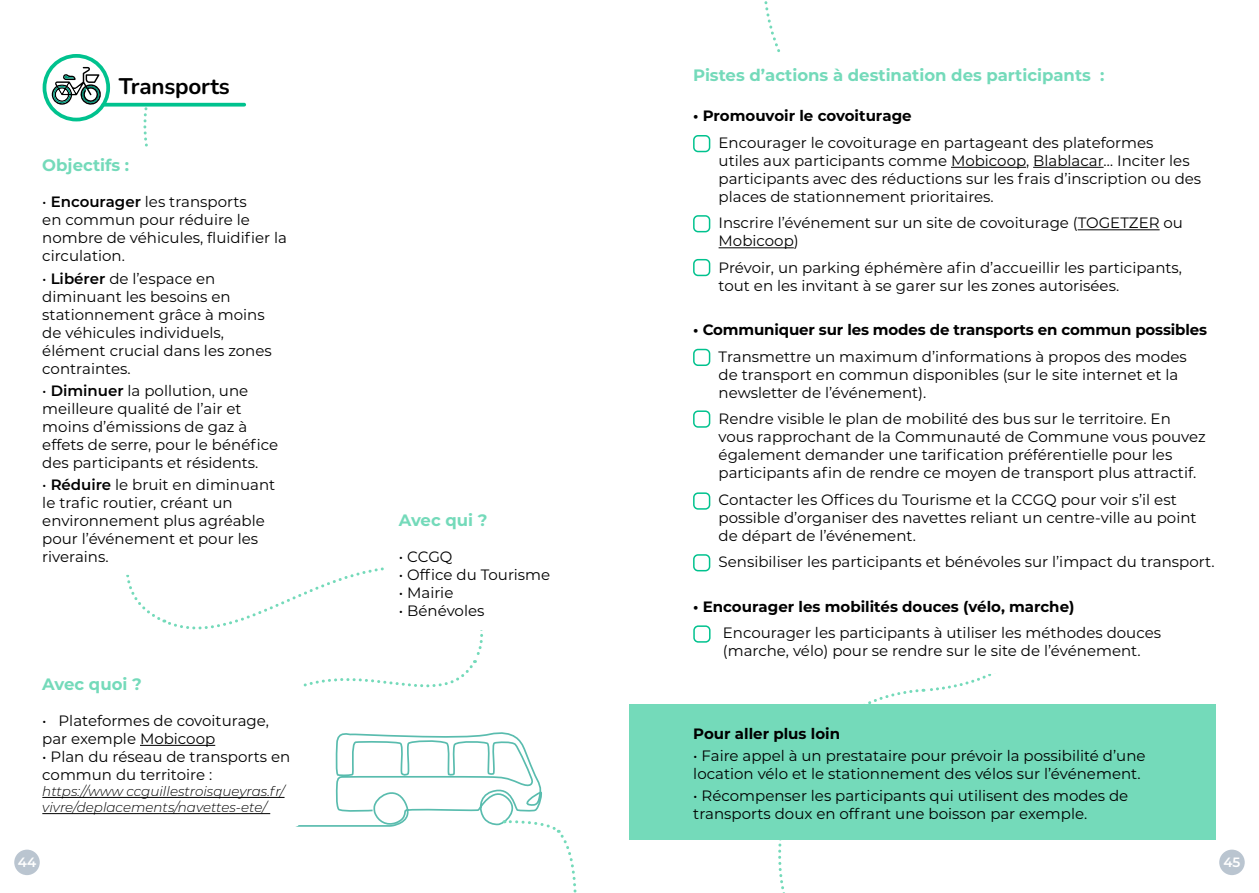
<style>
.page{position:relative;width:1259px;height:893px;background:#fff}
.page>*{position:absolute;margin:0;border:0;box-sizing:border-box;transform-origin:0 0}
.t1{font:700 22.5px "Nunito";letter-spacing:-.01em;color:#000}
.t2{font:700 16.5px "Montserrat";color:#74daba}
.t3{font:15px/18px "Montserrat";color:#000}
.t4{font:700 15px "Montserrat";letter-spacing:-.005em;color:#000}
.t5{font:italic 300 13.5px/16.2px "Montserrat";color:#000}
.t6{font:600 13.5px "Montserrat";color:#fff}
.s1{font-weight:600}
</style>
<div class="page">
<div style="left:1219px;top:850px;width:25px;height:25px;background:#bac5d0;border-radius:50%"></div>
<div style="left:14px;top:850px;width:26px;height:25px;background:#bac5d0;border-radius:50%"></div>
<hr style="left:140px;top:745px;width:75px;height:1px;background:#000">
<hr style="left:42px;top:797px;width:242px;height:1px;background:#000">
<hr style="left:42px;top:813px;width:228px;height:1px;background:#000">
<svg style="left:225px;top:732px;width:352px;height:161px"></svg>
<div style="left:43px;top:54px;width:67px;height:67px;border:4px solid #00c28e;border-radius:50%"></div>
<svg style="left:52px;top:67px;width:431px;height:621px"></svg>
<svg style="left:753px;top:674px;width:297px;height:219px"></svg>
<hr style="left:951px;top:167px;width:75px;height:1px;background:#000">
<hr style="left:1033px;top:167px;width:70px;height:1px;background:#000">
<hr style="left:1077px;top:229px;width:82px;height:1px;background:#000">
<hr style="left:718px;top:247px;width:76px;height:1px;background:#000">
<div style="left:629px;top:704px;width:587px;height:135px;background:#74daba"></div>
<div style="left:693px;top:135px;width:17px;height:17px;border:2px solid #00c28e;border-radius:4px"></div>
<div style="left:693px;top:215px;width:17px;height:17px;border:2px solid #00c28e;border-radius:4px"></div>
<div style="left:693px;top:259px;width:17px;height:17px;border:2px solid #00c28e;border-radius:4px"></div>
<div style="left:693px;top:349px;width:17px;height:17px;border:2px solid #00c28e;border-radius:4px"></div>
<div style="left:693px;top:410px;width:17px;height:18px;border:2px solid #00c28e;border-radius:4px"></div>
<div style="left:693px;top:492px;width:17px;height:18px;border:2px solid #00c28e;border-radius:4px"></div>
<div style="left:693px;top:625px;width:17px;height:18px;border:2px solid #00c28e;border-radius:4px"></div>
<div style="left:693px;top:554px;width:17px;height:17px;border:2px solid #00c28e;border-radius:4px"></div>
<h1 class="t1" style="left:119px;top:70px;width:112px">Transports</h1>
<p class="t2" style="left:42px;top:154px;width:88px">Objectifs :</p>
<p class="t3" style="left:42px;top:192px;width:246px">• <span class="s1">Encourager</span> les transports<br>en commun pour réduire le nombre de véhicules, fluidifier la circulation.</p>
<p class="t3" style="left:42px;top:269px;width:231px">• <span class="s1">Libérer</span> de l’espace en diminuant les besoins en stationnement grâce à moins de véhicules individuels, élément crucial dans les zones contraintes.</p>
<p class="t3" style="left:42px;top:381px;width:237px">• <span class="s1">Diminuer</span> la pollution, une meilleure qualité de l’air et moins d’émissions de gaz à effets de serre, pour le bénéfice des participants et résidents.</p>
<p class="t3" style="left:42px;top:475px;width:234px">• <span class="s1">Réduire</span> le bruit en diminuant le trafic routier, créant un environnement plus agréable pour l’événement et pour les riverains.</p>
<p class="t2" style="left:42px;top:672px;width:101px">Avec quoi ?</p>
<p class="t3" style="left:42px;top:711px;width:228px">• Plateformes de covoiturage, par exemple Mobicoop</p>
<p class="t3" style="left:42px;top:747px;width:249px">• Plan du réseau de transports en commun du territoire :</p>
<p class="t5" style="left:42px;top:783px;width:244px">https://www ccguillestroisqueyras.fr/ vivre/deplacements/navettes-ete/</p>
<p class="t2" style="left:399px;top:508px;width:90px">Avec qui ?</p>
<p class="t3" style="left:399px;top:547px;width:55px">• CCGQ</p>
<p class="t3" style="left:399px;top:565px;width:153px">• Office du Tourisme</p>
<p class="t3" style="left:399px;top:583px;width:56px">• Mairie</p>
<p class="t3" style="left:399px;top:601px;width:87px">• Bénévoles</p>
<p class="t2" style="left:693px;top:63px;width:413px">Pistes d’actions à destination des participants :</p>
<p class="t4" style="left:693px;top:105px;width:220px">• Promouvoir le covoiturage</p>
<p class="t3" style="left:718px;top:133px;width:484px">Encourager le covoiturage en partageant des plateformes<br>utiles aux participants comme Mobicoop, Blablacar… Inciter les participants avec des réductions sur les frais d’inscription ou des places de stationnement prioritaires.</p>
<p class="t3" style="left:718px;top:213px;width:466px">Inscrire l’événement sur un site de covoiturage (TOGETZER ou<br>Mobicoop)</p>
<p class="t3" style="left:718px;top:258px;width:465px">Prévoir, un parking éphémère afin d’accueillir les participants, tout en les invitant à se garer sur les zones autorisées.</p>
<p class="t4" style="left:693px;top:319px;width:515px">• Communiquer sur les modes de transports en commun possibles</p>
<p class="t3" style="left:718px;top:347px;width:470px">Transmettre un maximum d’informations à propos des modes de transport en commun disponibles (sur le site internet et la newsletter de l’événement).</p>
<p class="t3" style="left:718px;top:409px;width:489px">Rendre visible le plan de mobilité des bus sur le territoire. En vous rapprochant de la Communauté de Commune vous pouvez également demander une tarification préférentielle pour les participants afin de rendre ce moyen de transport plus attractif.</p>
<p class="t3" style="left:718px;top:490px;width:479px">Contacter les Offices du Tourisme et la CCGQ pour voir s’il est possible d’organiser des navettes reliant un centre-ville au point de départ de l’événement.</p>
<p class="t3" style="left:718px;top:552px;width:497px">Sensibiliser les participants et bénévoles sur l’impact du transport.</p>
<p class="t4" style="left:693px;top:596px;width:383px">• Encourager les mobilités douces (vélo, marche)</p>
<p class="t3" style="left:723px;top:623px;width:440px">Encourager les participants à utiliser les méthodes douces (marche, vélo) pour se rendre sur le site de l’événement.</p>
<p class="t4" style="left:693px;top:723px;width:148px">Pour aller plus loin</p>
<p class="t3" style="left:693px;top:746px;width:454px">• Faire appel à un prestataire pour prévoir la possibilité d’une location vélo et le stationnement des vélos sur l’événement.</p>
<p class="t3" style="left:693px;top:786px;width:436px">• Récompenser les participants qui utilisent des modes de transports doux en offrant une boisson par exemple.</p>
<p class="t6" style="left:18px;top:852px;width:20px">44</p>
<p class="t6" style="left:1223px;top:852px;width:19px">45</p>
</div>
